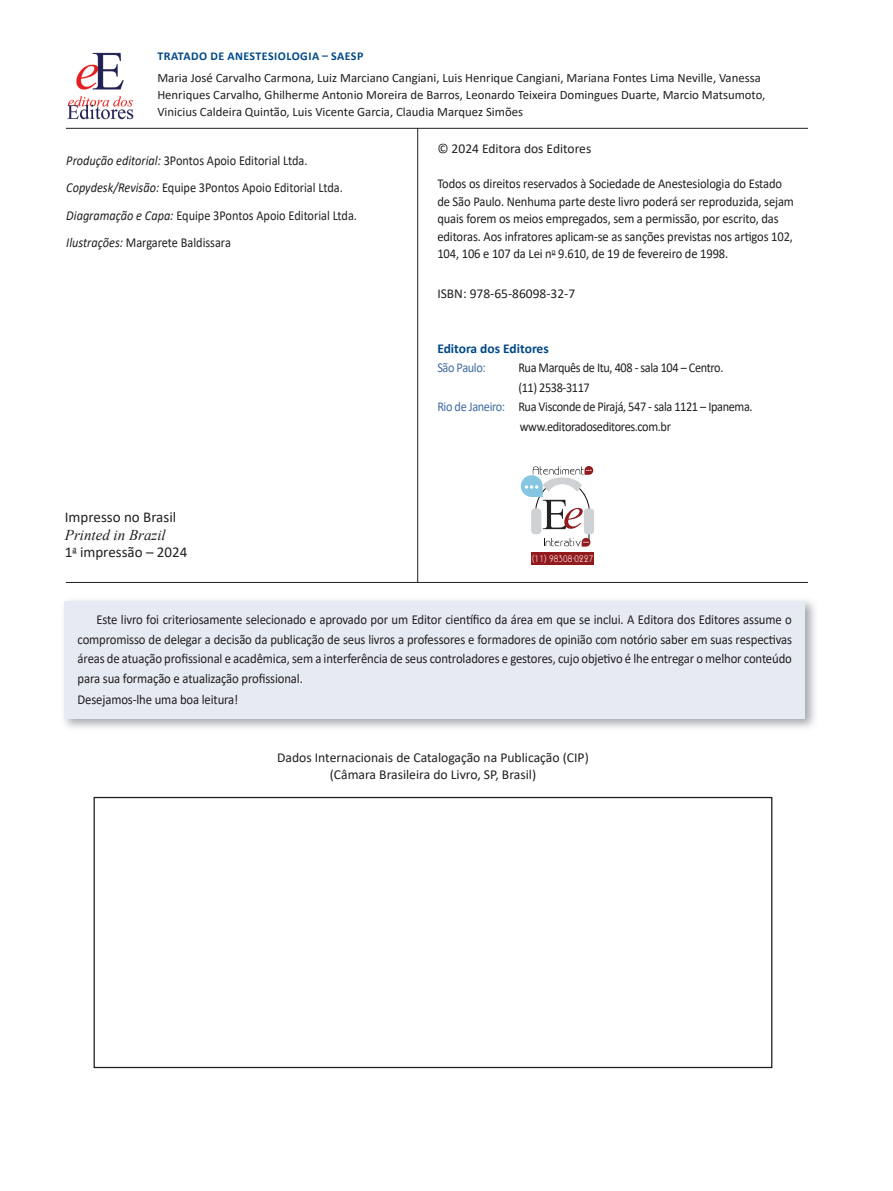
<style>
.page{position:relative;width:893px;height:1191px;background:#fff}
.page>*{position:absolute;margin:0;border:0;box-sizing:border-box;transform-origin:0 0}
.t1{font:15px "Calibri";color:#231f20}
.t2{font:italic 15px "Times New Roman";color:#231f20}
.t3{font:13.65px/19.5px "Calibri";color:#231f20;text-align:justify;scale:.93 1}
.t4{font:13.65px/27.3px "Calibri";color:#231f20;scale:.9 1}
.t5{font:13.65px/16.4px "Calibri";color:#231f20;text-align:center}
.t6{font:13.5px/17.5px "Calibri";letter-spacing:-.01em;color:#231f20;scale:.93 1}
.t7{font:13.5px "Calibri";letter-spacing:-.03em;color:#231f20;scale:.91 1}
.t8{font:13.5px "Calibri";letter-spacing:-.01em;color:#231f20}
.t9{font:700 13.5px "Calibri";color:#004988}
.t10{font:13.5px "Calibri";letter-spacing:-.03em;color:#426ba3;scale:.91 1}
.t11{font:12.75px/17.2px "Calibri";color:#231f20}
.t12{font:700 12px "Calibri";letter-spacing:.04em;color:#004988}
.t13{font:9.9px "ARBONNIE";letter-spacing:.02em;color:#fff}
.s1{font-style:italic}
.s2{color:#426ba3}
</style>
<div class="page">
<div style="left:94px;top:797px;width:678px;height:271px;border:1px solid #231f20"></div>
<hr style="left:66px;top:128px;width:742px;height:1px;background:#231f20">
<hr style="left:66px;top:582px;width:742px;height:1px;background:#231f20">
<hr style="left:417px;top:128px;width:1px;height:454px;background:#231f20">
<img style="left:64px;top:600px;width:751px;height:128px">
<div style="left:65px;top:601px;width:740px;height:118px;background:#e6eaf3"></div>
<img style="left:67px;top:52px;width:67px;height:68px">
<div style="left:531px;top:552px;width:63px;height:13px;background:#92191c"></div>
<img style="left:543px;top:509px;width:21px;height:20px">
<div style="left:531px;top:508px;width:10px;height:26px;background:#cfd2d5;border-radius:4px"></div>
<div style="left:584px;top:508px;width:10px;height:26px;background:#cfd2d5;border-radius:4px"></div>
<img style="left:564px;top:509px;width:19px;height:20px">
<svg style="left:521px;top:466px;width:72px;height:43px"></svg>
<svg style="left:544px;top:533px;width:46px;height:13px"></svg>
<p class="t12" style="left:158px;top:47px;width:207px">TRATADO DE ANESTESIOLOGIA – SAESP</p>
<p class="t11" style="left:157px;top:69px;width:610px">Maria José Carvalho Carmona, Luiz Marciano Cangiani, Luis Henrique Cangiani, Mariana Fontes Lima Neville, Vanessa<br>Henriques Carvalho, Ghilherme Antonio Moreira de Barros, Leonardo Teixeira Domingues Duarte, Marcio Matsumoto,<br>Vinicius Caldeira Quintão, Luis Vicente Garcia, Claudia Marquez Simões</p>
<p class="t4" style="left:66px;top:146px;width:325px"><span class="s1">Produção editorial:</span> 3Pontos Apoio Editorial Ltda.<br><span class="s1">Copydesk/Revisão:</span> Equipe 3Pontos Apoio Editorial Ltda.<br><span class="s1">Diagramação e Capa:</span> Equipe 3Pontos Apoio Editorial Ltda.<br><span class="s1">Ilustrações:</span> Margarete Baldissara</p>
<p class="t1" style="left:65px;top:507px;width:113px">Impresso no Brasil</p>
<p class="t2" style="left:65px;top:524px;width:102px">Printed in Brazil</p>
<p class="t1" style="left:65px;top:541px;width:124px">1<sup>a</sup> impressão – 2024</p>
<p class="t8" style="left:437px;top:139px;width:155px">© 2024 Editora dos Editores</p>
<p class="t6" style="left:437px;top:174px;width:385px">Todos os direitos reservados à Sociedade de Anestesiologia do Estado de São Paulo. Nenhuma parte deste livro poderá ser reproduzida, sejam quais forem os meios empregados, sem a permissão, por escrito, das editoras. Aos infratores aplicam-se as sanções previstas nos artigos 102, 104, 106 e 107 da Lei n<sup>o</sup> 9.610, de 19 de fevereiro de 1998.</p>
<p class="t8" style="left:437px;top:284px;width:139px">ISBN: 978-65-86098-32-7</p>
<p class="t9" style="left:437px;top:339px;width:113px">Editora dos Editores</p>
<p class="t10" style="left:437px;top:358px;width:55px">São Paulo:</p>
<p class="t7" style="left:518px;top:358px;width:227px">Rua Marquês de Itu, 408 - sala 104 – Centro.</p>
<p class="t7" style="left:518px;top:378px;width:80px">(11) 2538-3117</p>
<p class="t7" style="left:437px;top:397px;width:348px"><span class="s2">Rio de Janeiro:</span> Rua Visconde de Pirajá, 547 - sala 1121 – Ipanema.</p>
<p class="t7" style="left:520px;top:417px;width:168px">www.editoradoseditores.com.br</p>
<p class="t13" style="left:532px;top:554px;width:63px">(11) 98308-0227</p>
<p class="t3" style="left:78px;top:609px;width:770px;text-indent:19px">Este livro foi criteriosamente selecionado e aprovado por um Editor científico da área em que se inclui. A Editora dos Editores assume o compromisso de delegar a decisão da publicação de seus livros a professores e formadores de opinião com notório saber em suas respectivas áreas de atuação profissional e acadêmica, sem a interferência de seus controladores e gestores, cujo objetivo é lhe entregar o melhor conteúdo para sua formação e atualização profissional.</p>
<p class="t3" style="left:78px;top:689px;width:174px">Desejamos-lhe uma boa leitura!</p>
<p class="t5" style="left:277px;top:749px;width:313px">Dados Internacionais de Catalogação na Publicação (CIP) (Câmara Brasileira do Livro, SP, Brasil)</p>
</div>
